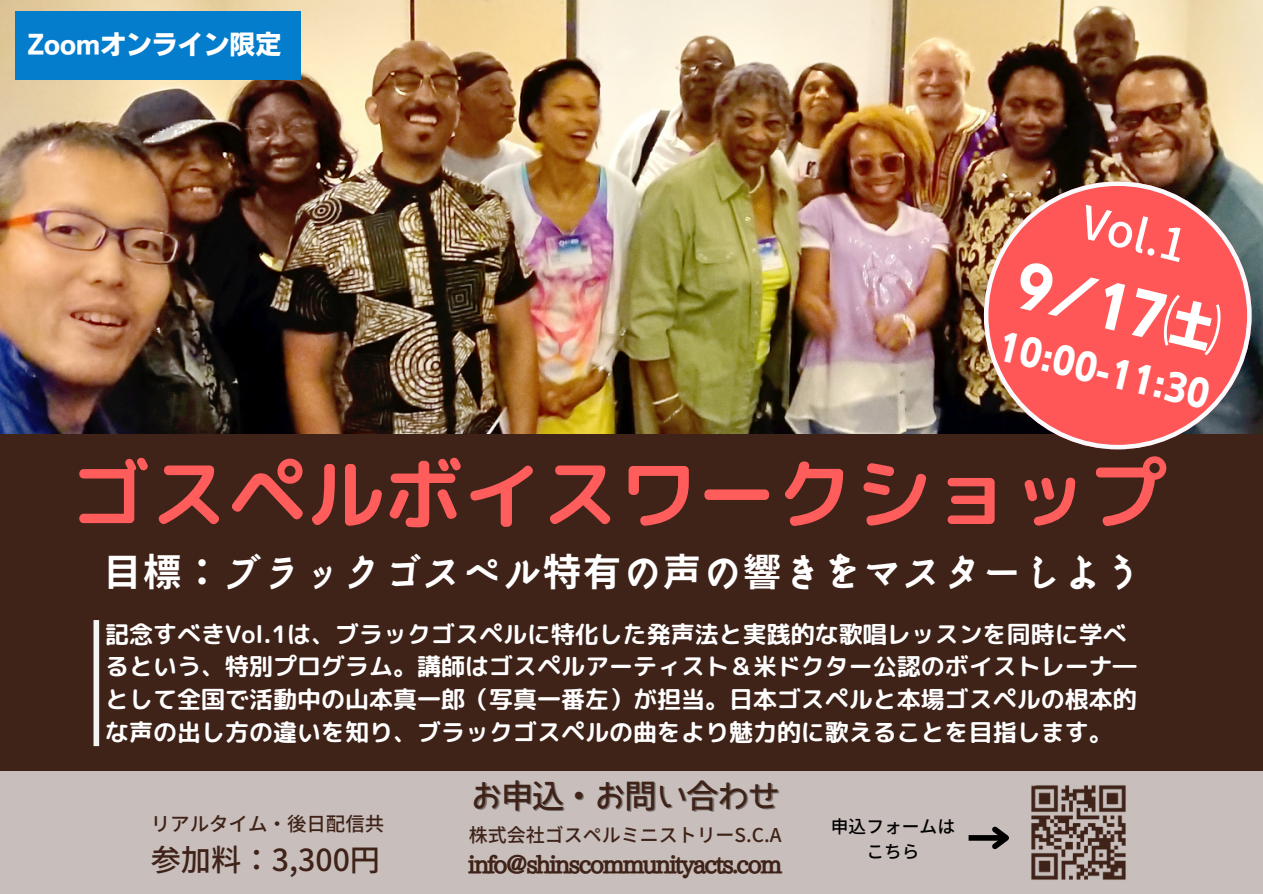
<style>
.page{position:relative;width:1263px;height:894px;background:#fff}
.page>*{position:absolute;margin:0;border:0;box-sizing:border-box;transform-origin:0 0}
.t1{font:78.3px "rounded mplus 1 p bold";color:#ff5c5c}
.t2{font:57px "Nud Motoya Cedar Std W6";color:#fff}
.t3{font:500 45px "Noto Sans JP";color:#fff}
.t4{font:700 38.1px "irohakaku C";letter-spacing:.05em;color:#fff}
.t5{font:36px "Nud Motoya Cedar Std W6";color:#fff}
.t6{font:700 32.85px "Bokutachino Gothic 2";letter-spacing:-.06em;color:#3f2218}
.t7{font:700 30.3px "Bokutachino Gothic 2";color:#3f2218}
.t8{font:25.95px "Nud Motoya Cedar Std W6";color:#fff}
.t9{font:24px/32.5px "rounded mplus 1 p bold";color:#fff}
.t10{font:800 24px "Aozora Mincho";letter-spacing:-.06em;color:#3f2218}
.t11{font:500 19.5px "Noto Sans JP";color:#3f2218}
.t12{font:500 19.05px "Noto Sans JP";color:#3f2218}
.t13{font:500 17.7px/24.8px "Noto Sans JP";color:#000;text-align:center}
</style>
<div class="page">
<img style="left:0;top:0;width:1263px;height:434px">
<div style="left:0;top:434px;width:1263px;height:459px;background:#3f2218"></div>
<div style="left:0;top:770px;width:1263px;height:123px;background:#c8bfbc"></div>
<svg style="left:984px;top:181px;width:267px;height:268px"></svg>
<div style="left:94px;top:620px;width:5px;height:125px;background:#f4f4f4"></div>
<img style="left:1031px;top:785px;width:95px;height:95px">
<div style="left:15px;top:11px;width:286px;height:68px;background:#057dcd"></div>
<svg style="left:968px;top:835px;width:19px;height:5px"></svg>
<svg style="left:987px;top:826px;width:22px;height:24px"></svg>
<p class="t8" style="left:27px;top:31px;width:255px">Zoomオンライン限定</p>
<h3 class="t3" style="left:1091px;top:186px;width:108px;rotate:14deg">Vol.1</h3>
<h2 class="t2" style="left:1023px;top:256px;width:210px;rotate:13deg">9/17㈯</h2>
<h3 class="t5" style="left:1002px;top:328px;width:218px;rotate:13deg">10:00-11:30</h3>
<h1 class="t1" style="left:72px;top:438px;width:1097px">ゴスペルボイスワークショップ</h1>
<h3 class="t4" style="left:103px;top:545px;width:1039px">目標：ブラックゴスペル特有の声の響きをマスターしよう</h3>
<p class="t9" style="left:105px;top:617px;width:1033px">記念すべきVol.1は、ブラックゴスペルに特化した発声法と実践的な歌唱レッスンを同時に学べるという、特別プログラム。講師はゴスペルアーティスト＆米ドクター公認のボイストレーナ―として全国で活動中の山本真一郎（写真一番左）が担当。日本ゴスペルと本場ゴスペルの根本的な声の出し方の違いを知り、ブラックゴスペルの曲をより魅力的に歌えることを目指します。</p>
<p class="t11" style="left:151px;top:808px;width:235px">リアルタイム・後日配信共</p>
<p class="t7" style="left:151px;top:844px;width:231px">参加料：3,300円</p>
<h3 class="t6" style="left:470px;top:778px;width:312px">お申込・お問い合わせ</h3>
<p class="t12" style="left:469px;top:819px;width:314px">株式会社ゴスペルミニストリーS.C.A</p>
<p class="t10" style="left:468px;top:851px;width:315px">info@shinscommunityacts.com</p>
<p class="t13" style="left:831px;top:813px;width:126px">申込フォームはこちら</p>
</div>
